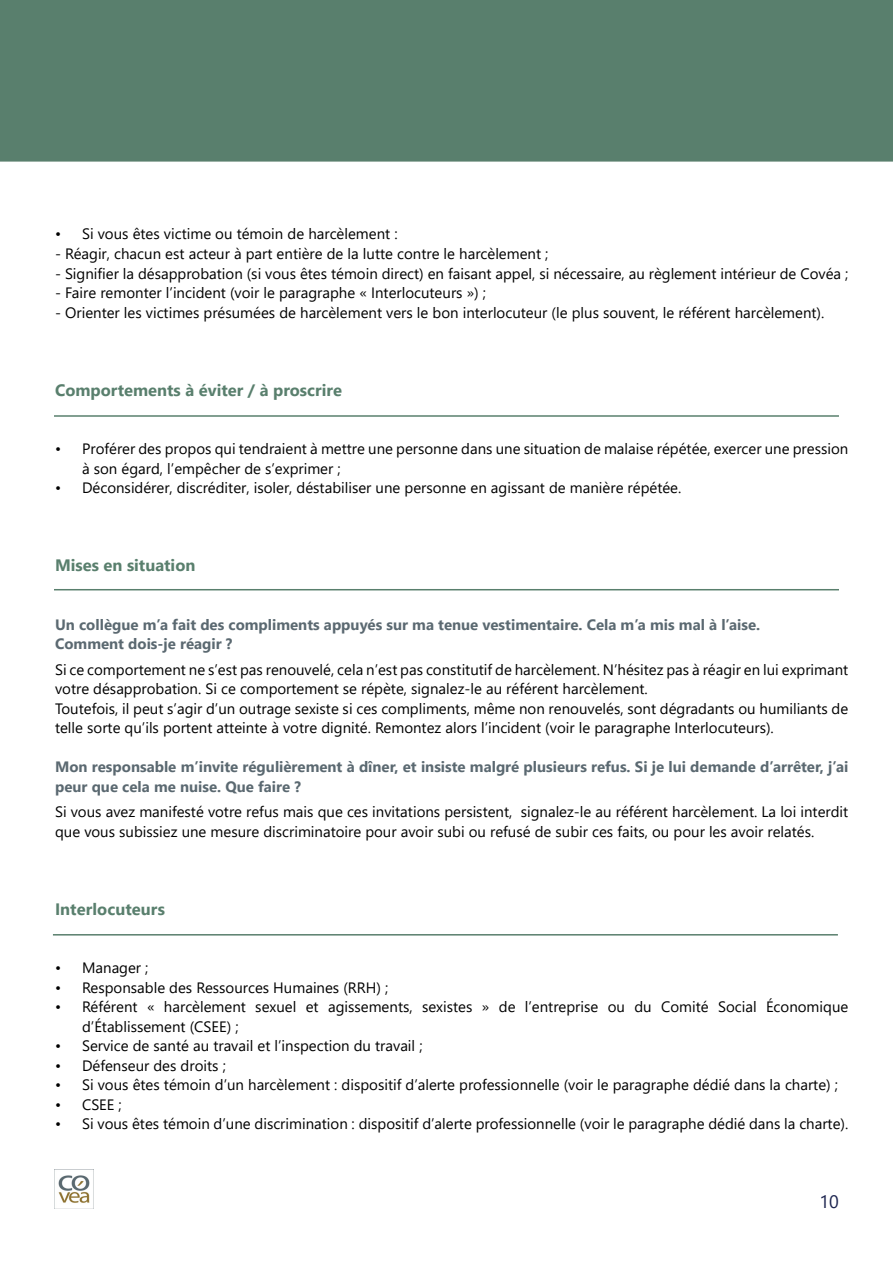
<style>
.page{position:relative;width:893px;height:1263px;background:#fff}
.page>*{position:absolute;margin:0;border:0;box-sizing:border-box;transform-origin:0 0}
.t1{font:18px "Segoe UI";color:#1c244f}
.t2{font:700 16.5px "Segoe UI";color:#597f6d}
.t3{font:15px/19.5px "Segoe UI";color:#000}
.t4{font:700 15px/19.5px "Segoe UI";color:#5b6971}
</style>
<div class="page">
<div style="left:1px;top:1px;width:891px;height:160px;background:#597f6d"></div>
<div style="left:0;top:0;width:893px;height:162px;border:2px solid #597f6d"></div>
<hr style="left:54px;top:415px;width:785px;height:2px;background:#597f6d">
<hr style="left:54px;top:589px;width:785px;height:1px;background:#597f6d">
<hr style="left:53px;top:934px;width:785px;height:1px;background:#597f6d">
<img style="left:55px;top:1175px;width:38px;height:34px">
<p class="t3" style="left:55px;top:223px;width:344px">• Si vous êtes victime ou témoin de harcèlement :</p>
<p class="t3" style="left:55px;top:243px;width:495px">- Réagir, chacun est acteur à part entière de la lutte contre le harcèlement ;</p>
<p class="t3" style="left:55px;top:262px;width:795px">- Signifier la désapprobation (si vous êtes témoin direct) en faisant appel, si nécessaire, au règlement intérieur de Covéa ;</p>
<p class="t3" style="left:55px;top:282px;width:433px">- Faire remonter l’incident (voir le paragraphe « Interlocuteurs ») ;</p>
<p class="t3" style="left:55px;top:301px;width:771px">- Orienter les victimes présumées de harcèlement vers le bon interlocuteur (le plus souvent, le référent harcèlement).</p>
<p class="t2" style="left:55px;top:374px;width:288px">Comportements à éviter / à proscrire</p>
<p class="t3" style="left:82px;top:438px;width:768px;text-indent:-27px">• Proférer des propos qui tendraient à mettre une personne dans une situation de malaise répétée, exercer une pression à son égard, l’empêcher de s’exprimer ;</p>
<p class="t3" style="left:55px;top:477px;width:628px">• Déconsidérer, discréditer, isoler, déstabiliser une personne en agissant de manière répétée.</p>
<p class="t2" style="left:55px;top:550px;width:142px">Mises en situation</p>
<p class="t4" style="left:55px;top:613px;width:707px">Un collègue m’a fait des compliments appuyés sur ma tenue vestimentaire. Cela m’a mis mal à l’aise.<br>Comment dois-je réagir ?</p>
<p class="t3" style="left:55px;top:658px;width:795px">Si ce comportement ne s’est pas renouvelé, cela n’est pas constitutif de harcèlement. N’hésitez pas à réagir en lui exprimant votre désapprobation. Si ce comportement se répète, signalez-le au référent harcèlement.<br>Toutefois, il peut s’agir d’un outrage sexiste si ces compliments, même non renouvelés, sont dégradants ou humiliants de telle sorte qu’ils portent atteinte à votre dignité. Remontez alors l’incident (voir le paragraphe Interlocuteurs).</p>
<p class="t4" style="left:55px;top:756px;width:795px">Mon responsable m’invite régulièrement à dîner, et insiste malgré plusieurs refus. Si je lui demande d’arrêter, j’ai peur que cela me nuise. Que faire ?</p>
<p class="t3" style="left:55px;top:801px;width:795px">Si vous avez manifesté votre refus mais que ces invitations persistent, signalez-le au référent harcèlement. La loi interdit que vous subissiez une mesure discriminatoire pour avoir subi ou refusé de subir ces faits, ou pour les avoir relatés.</p>
<p class="t2" style="left:55px;top:893px;width:112px">Interlocuteurs</p>
<p class="t3" style="left:55px;top:957px;width:95px">• Manager ;</p>
<p class="t3" style="left:55px;top:976px;width:335px">• Responsable des Ressources Humaines (RRH) ;</p>
<p class="t3" style="left:82px;top:996px;width:768px;text-indent:-27px">• Référent « harcèlement sexuel et agissements, sexistes » de l’entreprise ou du Comité Social Économique d’Établissement (CSEE) ;</p>
<p class="t3" style="left:55px;top:1035px;width:369px">• Service de santé au travail et l’inspection du travail ;</p>
<p class="t3" style="left:55px;top:1054px;width:172px">• Défenseur des droits ;</p>
<p class="t3" style="left:55px;top:1074px;width:784px">• Si vous êtes témoin d’un harcèlement : dispositif d’alerte professionnelle (voir le paragraphe dédié dans la charte) ;</p>
<p class="t3" style="left:55px;top:1093px;width:68px">• CSEE ;</p>
<p class="t3" style="left:55px;top:1113px;width:795px">• Si vous êtes témoin d’une discrimination : dispositif d’alerte professionnelle (voir le paragraphe dédié dans la charte).</p>
<p class="t1" style="left:820px;top:1185px;width:21px">10</p>
</div>
